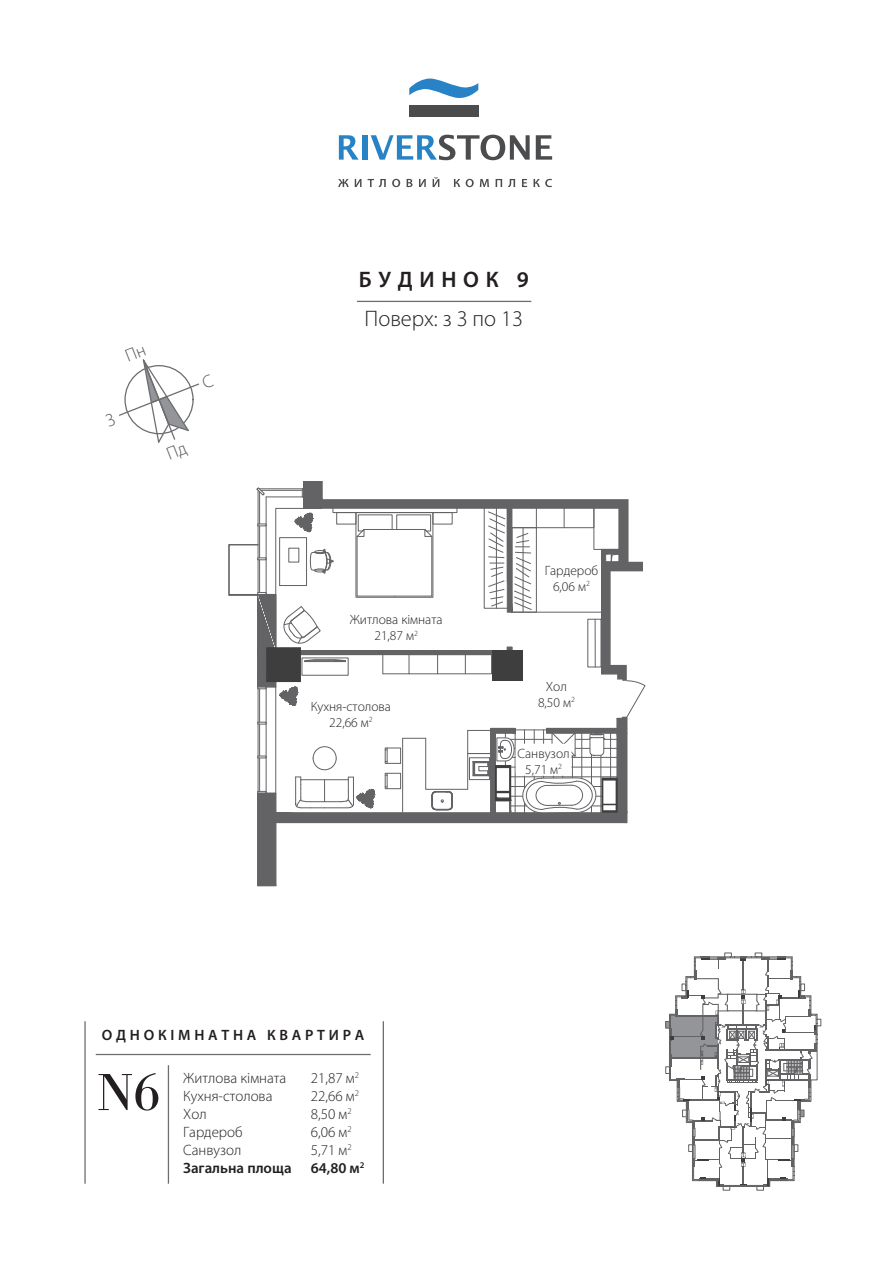
<style>
.page{position:relative;width:893px;height:1263px;background:#fff}
.page>*{position:absolute;margin:0;border:0;box-sizing:border-box;transform-origin:0 0}
.t1{font:54px "Bodoni Ant";color:#231f20}
.t2{font:300 22.5px "Myriad Pro";color:#231f20}
.t3{font:600 22.5px "Myriad Pro";letter-spacing:.3em;color:#231f20}
.t4{font:300 15px "Myriad Pro";color:#231f20}
.t5{font:600 15px "Myriad Pro";letter-spacing:.25em;color:#231f20}
.t6{font:600 15px "Myriad Pro";color:#231f20}
.t7{font:300 13.5px/16.2px "Myriad Pro";color:#231f20;text-align:center}
</style>
<div class="page">
<hr style="left:168px;top:1065px;width:1px;height:119px;background:#6c6d70">
<hr style="left:84px;top:1021px;width:2px;height:163px;background:#6c6d70">
<hr style="left:96px;top:1054px;width:275px;height:1px;background:#6c6d70">
<hr style="left:357px;top:301px;width:174px;height:1px;background:#6c6d70">
<hr style="left:383px;top:1021px;width:1px;height:163px;background:#6c6d70">
<svg style="left:339px;top:135px;width:20px;height:25px"></svg>
<div style="left:362px;top:135px;width:5px;height:25px;background:#2783c5"></div>
<svg style="left:371px;top:135px;width:159px;height:25px"></svg>
<svg style="left:536px;top:135px;width:16px;height:25px"></svg>
<div style="left:409px;top:105px;width:69px;height:12px;background:#4b4c4d"></div>
<svg style="left:409px;top:78px;width:69px;height:20px"></svg>
<svg style="left:338px;top:179px;width:11px;height:8px"></svg>
<svg style="left:355px;top:179px;width:6px;height:8px"></svg>
<svg style="left:368px;top:179px;width:18px;height:8px"></svg>
<svg style="left:392px;top:179px;width:8px;height:8px"></svg>
<svg style="left:407px;top:179px;width:5px;height:8px"></svg>
<svg style="left:419px;top:179px;width:7px;height:8px"></svg>
<svg style="left:433px;top:177px;width:6px;height:10px"></svg>
<svg style="left:454px;top:179px;width:6px;height:8px"></svg>
<svg style="left:466px;top:179px;width:8px;height:8px"></svg>
<svg style="left:480px;top:179px;width:9px;height:8px"></svg>
<svg style="left:496px;top:179px;width:6px;height:8px"></svg>
<svg style="left:508px;top:179px;width:7px;height:8px"></svg>
<svg style="left:522px;top:179px;width:5px;height:8px"></svg>
<svg style="left:534px;top:179px;width:18px;height:8px"></svg>
<svg style="left:666px;top:953px;width:155px;height:237px"></svg>
<div style="left:228px;top:544px;width:30px;height:52px;border:1px solid #636366"></div>
<div style="left:229px;top:544px;width:29px;height:51px;border:1px solid #636366"></div>
<svg style="left:255px;top:481px;width:391px;height:406px"></svg>
<svg style="left:119px;top:359px;width:80px;height:84px"></svg>
<h2 class="t3" style="left:359px;top:265px;width:172px">БУДИНОК 9</h2>
<h2 class="t2" style="left:365px;top:305px;width:160px">Поверх: з 3 по 13</h2>
<p class="t7" style="left:350px;top:611px;width:94px">Житлова кімната<br>21,87 м<sup>2</sup></p>
<p class="t7" style="left:311px;top:698px;width:82px">Кухня-столова<br>22,66 м<sup>2</sup></p>
<p class="t7" style="left:545px;top:562px;width:55px">Гардероб<br>6,06 м<sup>2</sup></p>
<p class="t7" style="left:538px;top:678px;width:38px">Хол<br>8,50 м<sup>2</sup></p>
<p class="t5" style="left:102px;top:1026px;width:264px">ОДНОКІМНАТНА КВАРТИРА</p>
<h1 class="t1" style="left:97px;top:1063px;width:65px">N6</h1>
<p class="t4" style="left:183px;top:1069px;width:105px">Житлова кімната</p>
<p class="t4" style="left:311px;top:1069px;width:50px">21,87 м<sup>2</sup></p>
<p class="t4" style="left:183px;top:1087px;width:91px">Кухня-столова</p>
<p class="t4" style="left:311px;top:1087px;width:50px">22,66 м<sup>2</sup></p>
<p class="t4" style="left:183px;top:1105px;width:25px">Хол</p>
<p class="t4" style="left:311px;top:1105px;width:42px">8,50 м<sup>2</sup></p>
<p class="t4" style="left:183px;top:1123px;width:61px">Гардероб</p>
<p class="t4" style="left:311px;top:1123px;width:42px">6,06 м<sup>2</sup></p>
<p class="t4" style="left:183px;top:1141px;width:60px">Санвузол</p>
<p class="t4" style="left:311px;top:1141px;width:42px">5,71 м<sup>2</sup></p>
<p class="t6" style="left:183px;top:1159px;width:110px">Загальна площа</p>
<p class="t5" style="left:311px;top:1159px;width:55px">64,80 м<sup>2</sup></p>
<p class="t7" style="left:517px;top:745px;width:54px">Санвузол<br>5,71 м<sup>2</sup></p>
</div>
